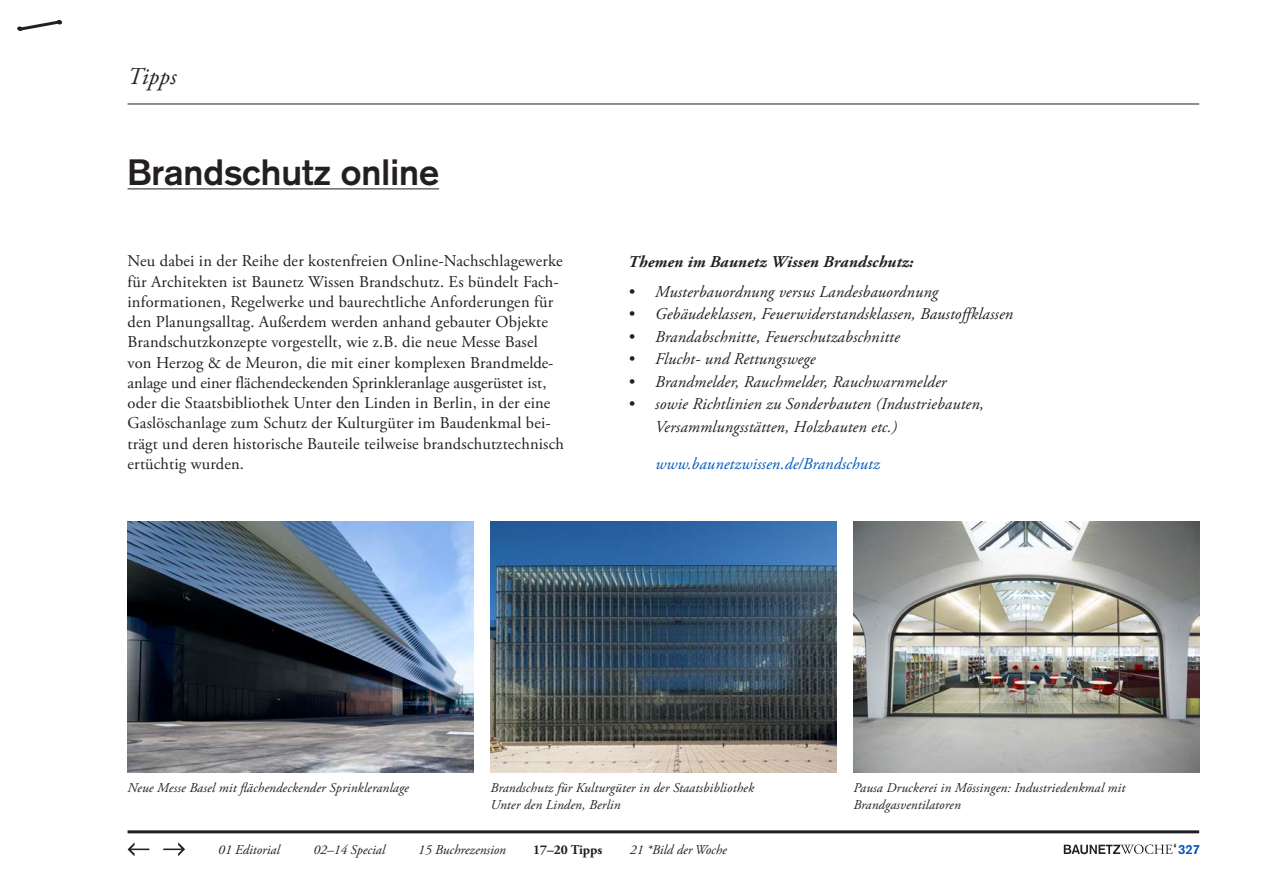
<style>
.page{position:relative;width:1263px;height:893px;background:#fff}
.page>*{position:absolute;margin:0;border:0;box-sizing:border-box;transform-origin:0 0}
.Headline_Tipps{font:700 36px "Akzidenz Grotesk";color:#231f20}
.Kategorie{font:italic 24px "Adobe Garamond Pro";color:#231f20}
.Fließtext{font:16.5px/20.2px "Adobe Garamond Pro";letter-spacing:.01em;color:#231f20}
.t1{font:italic 16.5px/22.5px "Adobe Garamond Pro";letter-spacing:.01em;color:#231f20}
.Fließtext-2{font:italic 700 16.5px "Adobe Garamond Pro";letter-spacing:.01em;color:#231f20}
.Fließtext-3{font:italic 16.5px "Adobe Garamond Pro";letter-spacing:.01em;color:#0056ba}
.Navigation_Off{font:italic 13.5px/16.5px "Adobe Garamond Pro";letter-spacing:.01em;color:#231f20}
.Navigation_Off-2{font:700 13.5px "Adobe Garamond Pro";color:#231f20}
.t2{font:700 13.05px "Akzidenz Grotesk";color:#0056ba}
</style>
<div class="page">
<hr style="left:128px;top:830px;width:1071px;height:3px;background:#231f20">
<svg style="left:128px;top:842px;width:21px;height:14px"></svg>
<svg style="left:163px;top:842px;width:22px;height:14px"></svg>
<svg style="left:17px;top:20px;width:46px;height:11px"></svg>
<svg style="left:1064px;top:844px;width:112px;height:10px"></svg>
<hr style="left:128px;top:104px;width:1071px;height:1px;background:#231f20">
<hr style="left:128px;top:189px;width:311px;height:1px;background:#231f20">
<img style="left:128px;top:522px;width:345px;height:251px">
<img style="left:490px;top:522px;width:346px;height:251px">
<img style="left:853px;top:522px;width:346px;height:251px">
<p class="Kategorie" style="left:128px;top:62px;width:50px">Tipps</p>
<p class="Headline_Tipps" style="left:128px;top:151px;width:313px">Brandschutz online</p>
<p class="Fließtext" style="left:128px;top:252px;width:438px">Neu dabei in der Reihe der kostenfreien Online-Nachschlagewerke für Architekten ist Baunetz Wissen Brandschutz. Es bündelt Fach&shy;informationen, Regelwerke und baurechtliche Anforderungen für den Planungsalltag. Außerdem werden anhand gebauter Objekte Brandschutzkonzepte vorgestellt, wie z.B. die neue Messe Basel von Herzog &amp; de Meuron, die mit einer komplexen Brandmelde&shy;anlage und einer flächendeckenden Sprinkleranlage ausgerüstet ist, oder die Staatsbibliothek Unter den Linden in Berlin, in der eine Gaslöschanlage zum Schutz der Kulturgüter im Baudenkmal bei&shy;trägt und deren historische Bauteile teilweise brandschutztechnisch ertüchtig wurden.</p>
<p class="Fließtext-2" style="left:628px;top:252px;width:287px">Themen im Baunetz Wissen Brandschutz:</p>
<p class="t1" style="left:628px;top:280px;width:311px">• Musterbauordnung versus Landesbauordnung</p>
<p class="t1" style="left:628px;top:303px;width:386px">• Gebäudeklassen, Feuerwiderstandsklassen, Baustoffklassen</p>
<p class="t1" style="left:628px;top:326px;width:273px">• Brandabschnitte, Feuerschutzabschnitte</p>
<p class="t1" style="left:628px;top:348px;width:189px">• Flucht- und Rettungswege</p>
<p class="t1" style="left:628px;top:371px;width:320px">• Brandmelder, Rauchmelder, Rauchwarnmelder</p>
<p class="t1" style="left:655px;top:393px;width:330px;text-indent:-27px">• sowie Richtlinien zu Sonderbauten (Industriebauten,<br>Versammlungsstätten, Holzbauten etc.)</p>
<p class="Fließtext-3" style="left:655px;top:454px;width:226px">www.baunetzwissen.de/Brandschutz</p>
<p class="Navigation_Off" style="left:128px;top:780px;width:283px">Neue Messe Basel mit flächendeckender Sprinkleranlage</p>
<p class="Navigation_Off" style="left:490px;top:780px;width:265px">Brandschutz für Kulturgüter in der Staatsbibliothek<br>Unter den Linden, Berlin</p>
<p class="Navigation_Off" style="left:853px;top:780px;width:273px">Pausa Druckerei in Mössingen: Industriedenkmal mit<br>Brandgasventilatoren</p>
<p class="Navigation_Off" style="left:218px;top:841px;width:63px">01 Editorial</p>
<p class="Navigation_Off" style="left:313px;top:841px;width:73px">02–14 Special</p>
<p class="Navigation_Off" style="left:418px;top:841px;width:89px">15 Buchrezension</p>
<p class="Navigation_Off-2" style="left:533px;top:841px;width:71px">17–20 Tipps</p>
<p class="Navigation_Off" style="left:630px;top:841px;width:98px">21 *Bild der Woche</p>
<p class="t2" style="left:1178px;top:841px;width:23px">327</p>
</div>
